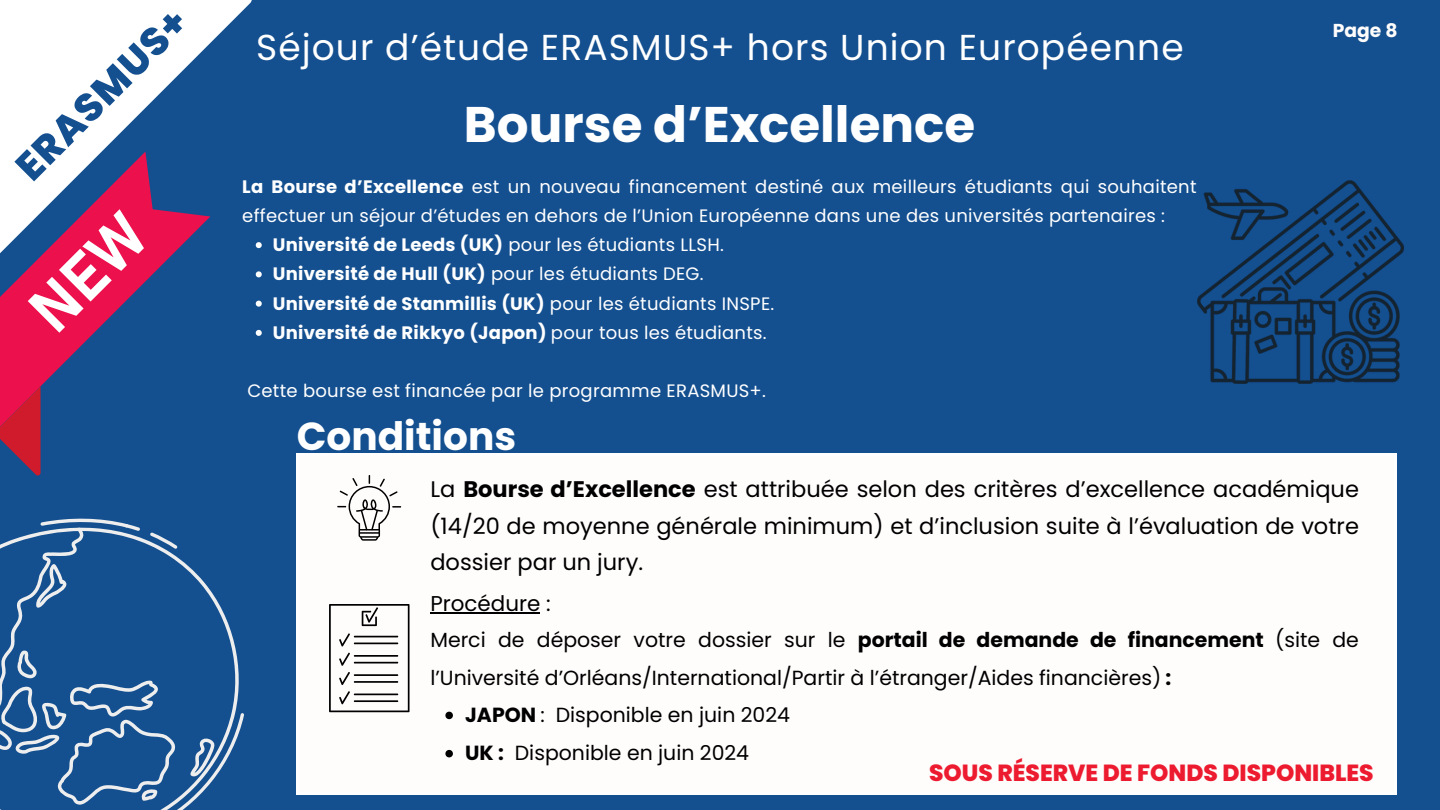
<style>
.page{position:relative;width:1440px;height:810px;background:#144f8f}
.page>*{position:absolute;margin:0;border:0;box-sizing:border-box;transform-origin:0 0}
.t1{font:700 50px "Poppins";color:#fff}
.t2{font:800 39.5px "Poppins";color:#144f8f}
.t3{font:700 39.1px "Poppins";color:#fff}
.t4{font:36px "Poppins";letter-spacing:.03em;color:#fff}
.t5{font:800 23.3px "Poppins";color:#ed1b2f}
.t6{font:22.5px/36.8px "Poppins";color:#000;text-align:justify}
.t7{font:21.4px "Poppins";color:#000}
.t8{font:20.4px "Poppins";color:#000}
.t9{font:700 18.7px "Poppins";color:#fffcfc}
.t10{font:18px "Poppins";letter-spacing:.015em;color:#fff}
.t11{font:700 18px "Poppins";letter-spacing:.015em;color:#fff}
.s1{font-weight:700}
.s2{font-weight:400}
</style>
<div class="page">
<div style="left:297px;top:453px;width:1099px;height:341px;background:#fffcfc"></div>
<img style="left:1197px;top:181px;width:207px;height:203px">
<svg style="left:329px;top:604px;width:81px;height:108px;background:#d4d1d1"></svg>
<svg style="left:0;top:260px;width:167px;height:126px"></svg>
<svg style="left:0;top:386px;width:41px;height:90px"></svg>
<svg style="left:28px;top:260px;width:116px;height:73px;background:#cf4f7f"></svg>
<svg style="left:337px;top:475px;width:64px;height:66px;background:#dddbdb"></svg>
<svg style="left:0;top:518px;width:244px;height:292px"></svg>
<hr style="left:430px;top:613px;width:110px;height:1px;background:#000">
<svg style="left:445px;top:712px;width:8px;height:7px"></svg>
<svg style="left:445px;top:750px;width:8px;height:7px"></svg>
<svg style="left:256px;top:242px;width:6px;height:6px"></svg>
<svg style="left:256px;top:271px;width:6px;height:6px"></svg>
<svg style="left:256px;top:301px;width:6px;height:6px"></svg>
<svg style="left:256px;top:330px;width:6px;height:6px"></svg>
<svg style="left:0;top:0;width:252px;height:260px;fill:#fff"></svg>
<h2 class="t2" style="left:3px;top:154px;width:225px;rotate:-45deg">ERASMUS+</h2>
<p class="t9" style="left:1333px;top:18px;width:66px">Page 8</p>
<h3 class="t4" style="left:256px;top:23px;width:929px">Séjour d’étude ERASMUS+ hors Union Européenne</h3>
<h1 class="t1" style="left:464px;top:89px;width:513px">Bourse d’Excellence</h1>
<p class="t10" style="left:242px;top:174px;width:956px"><span class="s1">La Bourse d’Excellence</span> est un nouveau financement destiné aux meilleurs étudiants qui souhaitent</p>
<p class="t10" style="left:242px;top:203px;width:924px">effectuer un séjour d’études en dehors de l’Union Européenne dans une des universités partenaires :</p>
<p class="t11" style="left:273px;top:232px;width:453px">Université de Leeds (UK) <span class="s2">pour les étudiants LLSH.</span></p>
<p class="t11" style="left:273px;top:261px;width:432px">Université de Hull (UK) <span class="s2">pour les étudiants DEG.</span></p>
<p class="t11" style="left:273px;top:291px;width:503px">Université de Stanmillis (UK) <span class="s2">pour les étudiants INSPE.</span></p>
<p class="t11" style="left:273px;top:320px;width:495px">Université de Rikkyo (Japon) <span class="s2">pour tous les étudiants.</span></p>
<p class="t10" style="left:247px;top:378px;width:520px">Cette bourse est financée par le programme ERASMUS+.</p>
<h3 class="t3" style="left:297px;top:408px;width:221px">Conditions</h3>
<p class="t6" style="left:430px;top:471px;width:930px">La <span class="s1">Bourse d’Excellence</span> est attribuée selon des critères d’excellence académique (14/20 de moyenne générale minimum) et d’inclusion suite à l’évaluation de votre dossier par un jury.</p>
<p class="t7" style="left:430px;top:589px;width:122px">Procédure :</p>
<p class="t8" style="left:430px;top:626px;width:930px">Merci de déposer votre dossier sur le <span class="s1">portail de demande de financement</span> (site de</p>
<p class="t8" style="left:430px;top:663px;width:743px">l’Université d’Orléans/International/Partir à l’étranger/Aides financières) <span class="s1">:</span></p>
<p class="t8" style="left:465px;top:701px;width:326px"><span class="s1">JAPON</span> : Disponible en juin 2024</p>
<p class="t8" style="left:465px;top:739px;width:285px"><span class="s1">UK :</span> Disponible en juin 2024</p>
<p class="t5" style="left:929px;top:756px;width:446px">SOUS RÉSERVE DE FONDS DISPONIBLES</p>
</div>
